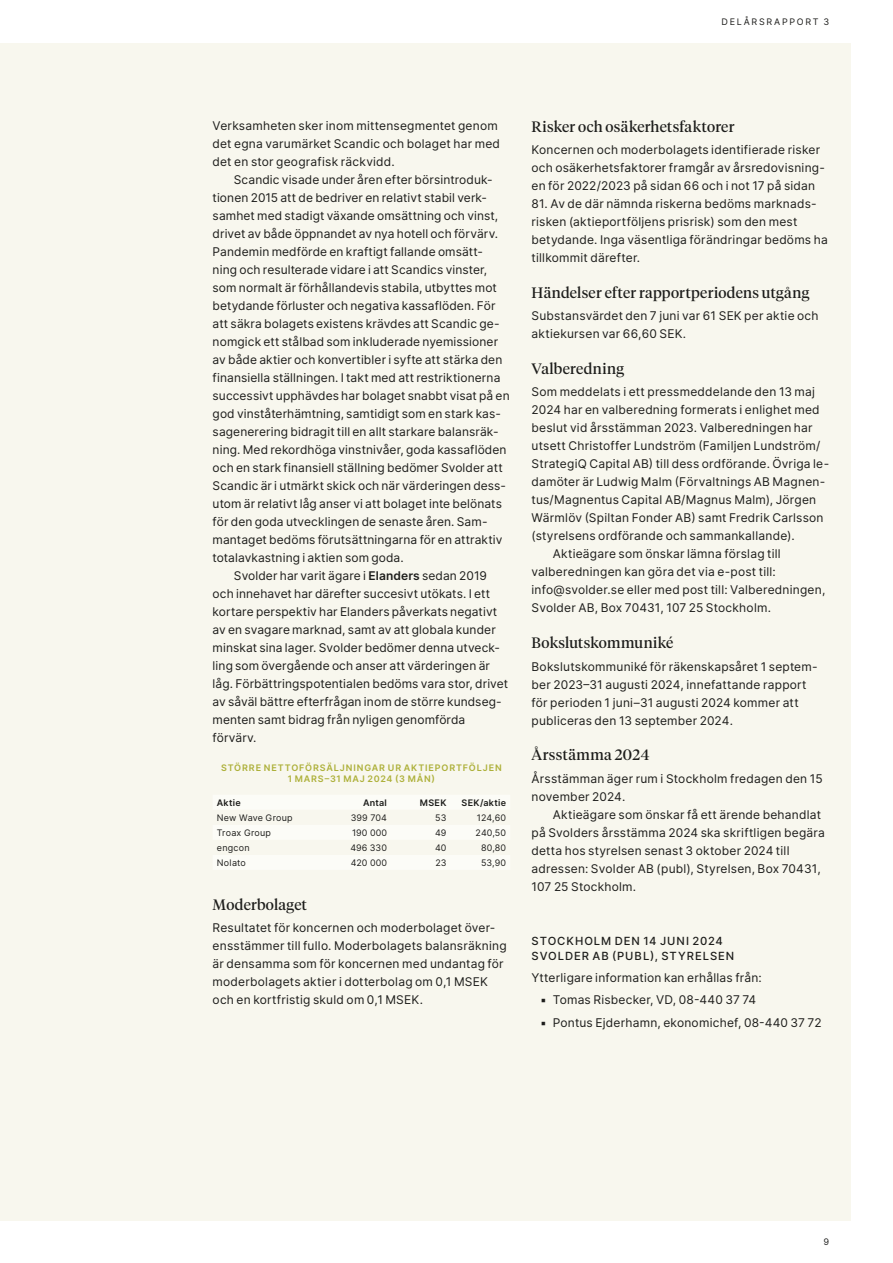
<style>
.page{position:relative;width:893px;height:1263px;background:#fff}
.page>*{position:absolute;margin:0;border:0;box-sizing:border-box;transform-origin:0 0}
.t1{font:15px "Tiempos Headline";letter-spacing:.02em;color:#1d1d1b}
.t2{font:12px/18px "Inter";letter-spacing:.01em;color:#1d1d1b}
.t3{font:500 11.25px/15px "Inter";letter-spacing:.085em;color:#1d1d1b}
.t4{font:9px "Inter";letter-spacing:.005em;color:#1d1d1b}
.t5{font:600 9px/11.2px "Inter";letter-spacing:.095em;color:#adb039;text-align:center}
.t6{font:600 9px "Inter";letter-spacing:.03em;color:#1d1d1b}
.t7{font:9px "Inter";letter-spacing:.025em;color:#1d1d1b}
.s1{font-weight:600}
</style>
<div class="page">
<div style="left:0;top:43px;width:850px;height:1177px;background:#f8f7ee"></div>
<p class="t4" style="left:721px;top:15px;width:17px">Delårsrapport</p>
<p class="t4" style="left:823px;top:15px;width:7px">3</p>
<p class="t2" style="left:213px;top:117px;width:289px">Verksamheten sker inom mittensegmentet genom det egna varumärket Scandic och bolaget har med det en stor geografisk räckvidd.</p>
<p class="t2" style="left:234px;top:171px;width:260px">Scandic visade under åren efter börsintroduk-</p>
<p class="t2" style="left:213px;top:189px;width:276px">tionen 2015 att de bedriver en relativt stabil verk-</p>
<p class="t2" style="left:213px;top:207px;width:287px">samhet med stadigt växande omsättning och vinst,</p>
<p class="t2" style="left:213px;top:225px;width:287px">drivet av både öppnandet av nya hotell och förvärv.</p>
<p class="t2" style="left:213px;top:243px;width:272px">Pandemin medförde en kraftigt fallande omsätt-</p>
<p class="t2" style="left:213px;top:261px;width:276px">ning och resulterade vidare i att Scandics vinster,</p>
<p class="t2" style="left:213px;top:279px;width:286px">som normalt är förhållandevis stabila, utbyttes mot</p>
<p class="t2" style="left:213px;top:297px;width:284px">betydande förluster och negativa kassaflöden. För</p>
<p class="t2" style="left:213px;top:315px;width:288px">att säkra bolagets existens krävdes att Scandic ge-</p>
<p class="t2" style="left:213px;top:333px;width:287px">nomgick ett stålbad som inkluderade nyemissioner</p>
<p class="t2" style="left:213px;top:351px;width:291px">av både aktier och konvertibler i syfte att stärka den</p>
<p class="t2" style="left:213px;top:369px;width:289px">finansiella ställningen. I takt med att restriktionerna</p>
<p class="t2" style="left:213px;top:387px;width:299px">successivt upphävdes har bolaget snabbt visat på en</p>
<p class="t2" style="left:213px;top:405px;width:290px">god vinståterhämtning, samtidigt som en stark kas-</p>
<p class="t2" style="left:213px;top:423px;width:287px">sagenerering bidragit till en allt starkare balansräk-</p>
<p class="t2" style="left:213px;top:441px;width:295px">ning. Med rekordhöga vinstnivåer, goda kassaflöden</p>
<p class="t2" style="left:213px;top:459px;width:292px">och en stark finansiell ställning bedömer Svolder att</p>
<p class="t2" style="left:213px;top:477px;width:295px">Scandic är i utmärkt skick och när värderingen dess-</p>
<p class="t2" style="left:213px;top:495px;width:291px">utom är relativt låg anser vi att bolaget inte belönats</p>
<p class="t2" style="left:213px;top:513px;width:276px">för den goda utvecklingen de senaste åren. Sam-</p>
<p class="t2" style="left:213px;top:531px;width:291px">mantaget bedöms förutsättningarna för en attraktiv</p>
<p class="t2" style="left:213px;top:549px;width:193px">totalavkastning i aktien som goda.</p>
<p class="t2" style="left:234px;top:567px;width:255px">Svolder har varit ägare i <span class="s1">Elanders</span> sedan 2019</p>
<p class="t2" style="left:213px;top:585px;width:279px">och innehavet har därefter succesivt utökats. I ett</p>
<p class="t2" style="left:213px;top:603px;width:286px">kortare perspektiv har Elanders påverkats negativt</p>
<p class="t2" style="left:213px;top:621px;width:285px">av en svagare marknad, samt av att globala kunder</p>
<p class="t2" style="left:213px;top:639px;width:289px">minskat sina lager. Svolder bedömer denna utveck-</p>
<p class="t2" style="left:213px;top:657px;width:279px">ling som övergående och anser att värderingen är</p>
<p class="t2" style="left:213px;top:675px;width:297px">låg. Förbättringspotentialen bedöms vara stor, drivet</p>
<p class="t2" style="left:213px;top:693px;width:291px">av såväl bättre efterfrågan inom de större kundseg-</p>
<p class="t2" style="left:213px;top:711px;width:254px">menten samt bidrag från nyligen genomförda</p>
<p class="t2" style="left:213px;top:729px;width:46px">förvärv.</p>
<p class="t5" style="left:221px;top:761px;width:282px">STÖRRE NETTOFÖRSÄLJNINGAR UR AKTIEPORTFÖLJEN<br>1 MARS–31 MAJ 2024 (3 MÅN)</p>
<p class="t6" style="left:217px;top:795px;width:25px">Aktie</p>
<p class="t6" style="left:363px;top:795px;width:25px">Antal</p>
<p class="t6" style="left:420px;top:795px;width:28px">MSEK</p>
<p class="t6" style="left:461px;top:795px;width:46px">SEK/aktie</p>
<p class="t4" style="left:217px;top:811px;width:77px">New Wave Group</p>
<p class="t4" style="left:351px;top:811px;width:38px">399 704</p>
<p class="t4" style="left:435px;top:811px;width:13px">53</p>
<p class="t4" style="left:477px;top:811px;width:31px">124,60</p>
<p class="t7" style="left:217px;top:826px;width:56px">Troax Group</p>
<p class="t4" style="left:352px;top:826px;width:36px">190 000</p>
<p class="t4" style="left:435px;top:826px;width:13px">49</p>
<p class="t4" style="left:476px;top:826px;width:32px">240,50</p>
<p class="t4" style="left:217px;top:841px;width:34px">engcon</p>
<p class="t4" style="left:350px;top:841px;width:38px">496 330</p>
<p class="t4" style="left:435px;top:841px;width:13px">40</p>
<p class="t4" style="left:481px;top:841px;width:26px">80,80</p>
<p class="t4" style="left:217px;top:856px;width:31px">Nolato</p>
<p class="t4" style="left:351px;top:856px;width:38px">420 000</p>
<p class="t4" style="left:435px;top:856px;width:13px">23</p>
<p class="t4" style="left:481px;top:856px;width:26px">53,90</p>
<p class="t1" style="left:213px;top:894px;width:96px">Moderbolaget</p>
<p class="t2" style="left:213px;top:918px;width:296px">Resultatet för koncernen och moderbolaget över&shy;ensstämmer till fullo. Moderbolagets balansräkning är densamma som för koncernen med undantag för moderbolagets aktier i dotterbolag om 0,1 MSEK och en kortfristig skuld om 0,1 MSEK.</p>
<p class="t1" style="left:531px;top:117px;width:204px">Risker och osäkerhetsfaktorer</p>
<p class="t2" style="left:531px;top:141px;width:295px">Koncernen och moderbolagets identifierade risker och osäkerhetsfaktorer framgår av årsredovisning&shy;en för 2022/2023 på sidan 66 och i not 17 på sidan</p>
<p class="t2" style="left:531px;top:195px;width:298px">81. Av de där nämnda riskerna bedöms marknads&shy;risken (aktieportföljens prisrisk) som den mest betydande. Inga väsentliga förändringar bedöms ha tillkommit därefter.</p>
<p class="t1" style="left:531px;top:283px;width:279px">Händelser efter rapportperiodens utgång</p>
<p class="t2" style="left:531px;top:307px;width:289px">Substansvärdet den 7 juni var 61 SEK per aktie och aktiekursen var 66,60 SEK.</p>
<p class="t1" style="left:531px;top:359px;width:94px">Valberedning</p>
<p class="t2" style="left:531px;top:383px;width:285px">Som meddelats i ett pressmeddelande den 13 maj</p>
<p class="t2" style="left:531px;top:401px;width:290px">2024 har en valberedning formerats i enlighet med</p>
<p class="t2" style="left:531px;top:419px;width:283px">beslut vid årsstämman 2023. Valberedningen har</p>
<p class="t2" style="left:531px;top:437px;width:290px">utsett Christoffer Lundström (Familjen Lundström/</p>
<p class="t2" style="left:531px;top:455px;width:299px">StrategiQ Capital AB) till dess ordförande. Övriga le-</p>
<p class="t2" style="left:531px;top:473px;width:295px">damöter är Ludwig Malm (Förvaltnings AB Magnen-</p>
<p class="t2" style="left:531px;top:491px;width:286px">tus/Magnentus Capital AB/Magnus Malm), Jörgen</p>
<p class="t2" style="left:531px;top:509px;width:294px">Wärmlöv (Spiltan Fonder AB) samt Fredrik Carlsson</p>
<p class="t2" style="left:531px;top:527px;width:265px">(styrelsens ordförande och sammankallande).</p>
<p class="t2" style="left:553px;top:545px;width:229px">Aktieägare som önskar lämna förslag till</p>
<p class="t2" style="left:531px;top:563px;width:246px">valberedningen kan göra det via e-post till:</p>
<p class="t2" style="left:531px;top:581px;width:295px">info@svolder.se eller med post till: Valberedningen,</p>
<p class="t2" style="left:531px;top:599px;width:241px">Svolder AB, Box 70431, 107 25 Stockholm.</p>
<p class="t1" style="left:531px;top:633px;width:143px">Bokslutskommuniké</p>
<p class="t2" style="left:531px;top:657px;width:288px">Bokslutskommuniké för räkenskapsåret 1 septem&shy;ber 2023–31 augusti 2024, innefattande rapport för perioden 1 juni–31 augusti 2024 kommer att publiceras den 13 september 2024.</p>
<p class="t1" style="left:531px;top:745px;width:119px">Årsstämma 2024</p>
<p class="t2" style="left:531px;top:769px;width:293px">Årsstämman äger rum i Stockholm fredagen den 15 november 2024.</p>
<p class="t2" style="left:531px;top:805px;width:295px;text-indent:21px">Aktieägare som önskar få ett ärende behandlat på Svolders årsstämma 2024 ska skriftligen begära detta hos styrelsen senast 3 oktober 2024 till adressen: Svolder AB (publ), Styrelsen, Box 70431, 107 25 Stockholm.</p>
<p class="t3" style="left:532px;top:933px;width:204px">STOCKHOLM DEN 14 JUNI 2024<br>SVOLDER AB (PUBL), STYRELSEN</p>
<p class="t2" style="left:531px;top:968px;width:232px">Ytterligare information kan erhållas från:</p>
<p class="t2" style="left:540px;top:991px;width:218px">▪ Tomas Risbecker, VD, 08-440 37 74</p>
<p class="t2" style="left:540px;top:1013px;width:283px">▪ Pontus Ejderhamn, ekonomichef, 08-440 37 72</p>
<p class="t4" style="left:823px;top:1235px;width:7px">9</p>
</div>
